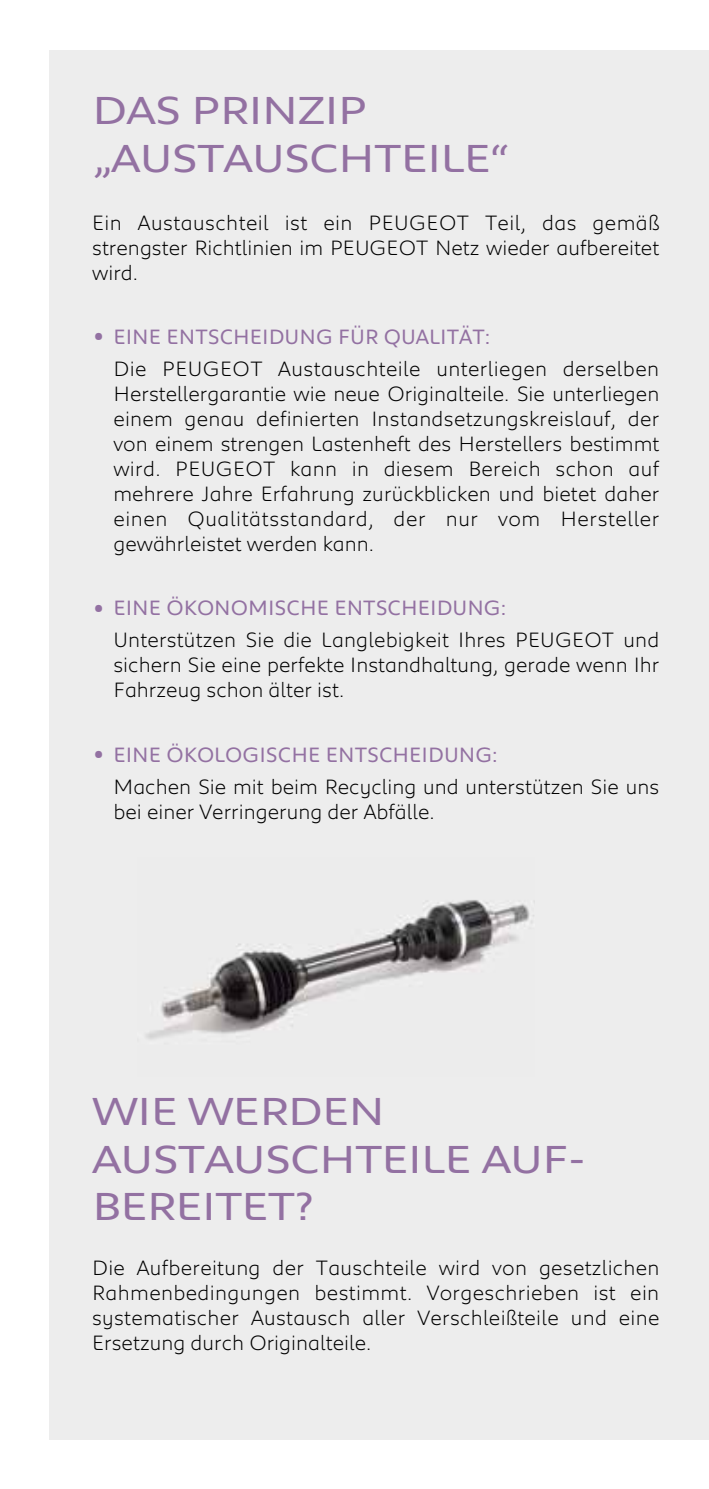
<style>
.page{position:relative;width:709px;height:1489px;background:#fff}
.page>*{position:absolute;margin:0;border:0;box-sizing:border-box;transform-origin:0 0}
.t1{font:40px/47.5px "Peugeot Expanded";letter-spacing:-.025em;color:#9371a2}
.t2{font:300 21.25px/25px "Peugeot";color:#000;text-align:justify}
.t3{font:300 21.25px/32px "Peugeot";letter-spacing:.02em;color:#000}
.s1{font-size:45px;color:#9371a2}
.s2{font-weight:400;color:#9371a2}
</style>
<div class="page">
<div style="left:50px;top:50px;width:659px;height:1389px;background:#ededed"></div>
<img style="left:146px;top:900px;width:389px;height:139px">
<h1 class="t1" style="left:92px;top:85px;width:419px">DAS PRINZIP „AUSTAUSCHTEILE“</h1>
<p class="t2" style="left:92px;top:209px;width:569px">Ein Austauschteil ist ein PEUGEOT Teil, das gemäß strengster Richtlinien im PEUGEOT Netz wieder aufbereitet wird.</p>
<p class="t3" style="left:113px;top:319px;width:547px;text-indent:-21px"><span class="s1">•</span> <span class="s2">EINE ENTSCHEIDUNG FÜR QUALITÄT:<br></span>Die PEUGEOT Austauschteile unterliegen derselben</p>
<p class="t2" style="left:113px;top:380px;width:547px">Herstellergarantie wie neue Originalteile. Sie unterliegen einem genau definierten Instandsetzungskreislauf, der von einem strengen Lastenheft des Herstellers bestimmt wird. PEUGEOT kann in diesem Bereich schon auf mehrere Jahre Erfahrung zurückblicken und bietet daher einen Qualitätsstandard, der nur vom Hersteller gewährleistet werden kann.</p>
<p class="t2" style="left:113px;top:591px;width:547px;line-height:32px;text-indent:-21px"><span class="s1">•</span> <span class="s2">EINE ÖKONOMISCHE ENTSCHEIDUNG:<br></span>Unterstützen Sie die Langlebigkeit Ihres PEUGEOT und</p>
<p class="t2" style="left:113px;top:651px;width:547px">sichern Sie eine perfekte Instandhaltung, gerade wenn Ihr<br>Fahrzeug schon älter ist.</p>
<p class="t2" style="left:113px;top:737px;width:547px;line-height:32px;text-indent:-21px"><span class="s1">•</span> <span class="s2">EINE ÖKOLOGISCHE ENTSCHEIDUNG:<br></span>Machen Sie mit beim Recycling und unterstützen Sie uns</p>
<p class="t2" style="left:113px;top:797px;width:323px">bei einer Verringerung der Abfälle.</p>
<h1 class="t1" style="left:92px;top:1085px;width:495px">WIE WERDEN<br>AUSTAUSCHTEILE AUF-<br>BEREITET?</h1>
<p class="t2" style="left:92px;top:1254px;width:569px">Die Aufbereitung der Tauschteile wird von gesetzlichen Rahmenbedingungen bestimmt. Vorgeschrieben ist ein systematischer Austausch aller Verschleißteile und eine Ersetzung durch Originalteile.</p>
</div>
